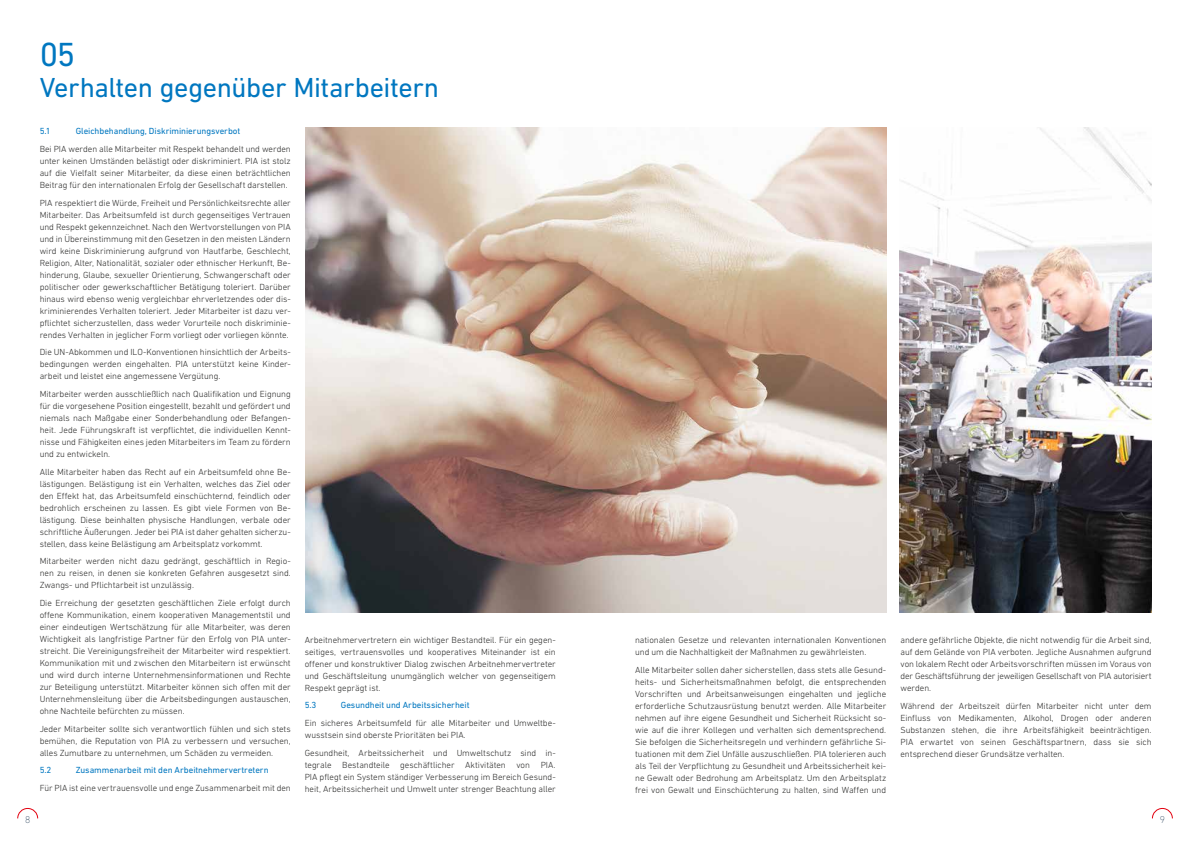
<style>
.page{position:relative;width:1191px;height:842px;background:#fff}
.page>*{position:absolute;margin:0;border:0;box-sizing:border-box;transform-origin:0 0}
.t1{font:34.1px "DIN Next LT Pro";color:#0077c0}
.t2{font:28px "DIN Next LT Pro";letter-spacing:-.015em;color:#0077c0}
.t3{font:200 10px "DIN Next LT Pro";color:#00203e}
.t4{font:300 9px/12px "DIN Next LT Pro";letter-spacing:-.005em;color:#282827;text-align:justify}
.t5{font:9px "DIN Next LT Pro";letter-spacing:-.005em;color:#0077c0}
</style>
<div class="page">
<img style="left:305px;top:128px;width:581px;height:484px">
<img style="left:900px;top:128px;width:251px;height:484px">
<svg style="left:17px;top:808px;width:22px;height:11px"></svg>
<svg style="left:1152px;top:808px;width:21px;height:11px"></svg>
<h1 class="t1" style="left:40px;top:34px;width:37px">05</h1>
<h2 class="t2" style="left:40px;top:71px;width:401px">Verhalten gegenüber Mitarbeitern</h2>
<p class="t5" style="left:40px;top:126px;width:13px">5.1</p>
<p class="t5" style="left:76px;top:126px;width:166px">Gleichbehandlung, Diskriminierungsverbot</p>
<p class="t4" style="left:40px;top:143px;width:252px">Bei PIA werden alle Mitarbeiter mit Respekt behandelt und werden unter keinen Umständen belästigt oder diskriminiert. PIA ist stolz auf die Vielfalt seiner Mitarbeiter, da diese einen beträchtlichen Beitrag für den internationalen Erfolg der Gesellschaft darstellen.</p>
<p class="t4" style="left:40px;top:196px;width:252px">PIA respektiert die Würde, Freiheit und Persönlichkeitsrechte aller Mitarbeiter. Das Arbeitsumfeld ist durch gegenseitiges Vertrauen und Respekt gekennzeichnet. Nach den Wertvorstellungen von PIA und in Übereinstimmung mit den Gesetzen in den meisten Ländern wird keine Diskriminierung aufgrund von Hautfarbe, Geschlecht, Religion, Alter, Nationalität, sozialer oder ethnischer Herkunft, Be&shy;hinderung, Glaube, sexueller Orientierung, Schwangerschaft oder politischer oder gewerkschaftlicher Betätigung toleriert. Darüber hinaus wird ebenso wenig vergleichbar ehrverletzendes oder dis&shy;kriminierendes Verhalten toleriert. Jeder Mitarbeiter ist dazu ver&shy;pflichtet sicherzustellen, dass weder Vorurteile noch diskriminie&shy;rendes Verhalten in jeglicher Form vorliegt oder vorliegen könnte.</p>
<p class="t4" style="left:40px;top:346px;width:252px">Die UN-Abkommen und ILO-Konventionen hinsichtlich der Arbeits&shy;bedingungen werden eingehalten. PIA unterstützt keine Kinder&shy;arbeit und leistet eine angemessene Vergütung.</p>
<p class="t4" style="left:40px;top:388px;width:252px">Mitarbeiter werden ausschließlich nach Qualifikation und Eignung für die vorgesehene Position eingestellt, bezahlt und gefördert und niemals nach Maßgabe einer Sonderbehandlung oder Befangen&shy;heit. Jede Führungskraft ist verpflichtet, die individuellen Kennt&shy;nisse und Fähigkeiten eines jeden Mitarbeiters im Team zu fördern und zu entwickeln.</p>
<p class="t4" style="left:40px;top:465px;width:252px">Alle Mitarbeiter haben das Recht auf ein Arbeitsumfeld ohne Be&shy;lästigungen. Belästigung ist ein Verhalten, welches das Ziel oder den Effekt hat, das Arbeitsumfeld einschüchternd, feindlich oder bedrohlich erscheinen zu lassen. Es gibt viele Formen von Be&shy;lästigung. Diese beinhalten physische Handlungen, verbale oder schriftliche Äußerungen. Jeder bei PIA ist daher gehalten sicherzu&shy;stellen, dass keine Belästigung am Arbeitsplatz vorkommt.</p>
<p class="t4" style="left:40px;top:555px;width:252px">Mitarbeiter werden nicht dazu gedrängt, geschäftlich in Regio&shy;nen zu reisen, in denen sie konkreten Gefahren ausgesetzt sind.<br>Zwangs- und Pflichtarbeit ist unzulässig.</p>
<p class="t4" style="left:40px;top:597px;width:252px">Die Erreichung der gesetzten geschäftlichen Ziele erfolgt durch offene Kommunikation, einem kooperativen Managementstil und einer eindeutigen Wertschätzung für alle Mitarbeiter, was deren Wichtigkeit als langfristige Partner für den Erfolg von PIA unter&shy;streicht. Die Vereinigungsfreiheit der Mitarbeiter wird respektiert.<br>Kommunikation mit und zwischen den Mitarbeitern ist erwünscht und wird durch interne Unternehmensinformationen und Rechte zur Beteiligung unterstützt. Mitarbeiter können sich offen mit der Unternehmensleitung über die Arbeitsbedingungen austauschen, ohne Nachteile befürchten zu müssen.</p>
<p class="t4" style="left:40px;top:722px;width:252px">Jeder Mitarbeiter sollte sich verantwortlich fühlen und sich stets bemühen, die Reputation von PIA zu verbessern und versuchen, alles Zumutbare zu unternehmen, um Schäden zu vermeiden.</p>
<p class="t5" style="left:40px;top:765px;width:13px">5.2</p>
<p class="t5" style="left:76px;top:765px;width:194px">Zusammenarbeit mit den Arbeitnehmervertretern</p>
<p class="t4" style="left:40px;top:782px;width:252px">Für PIA ist eine vertrauensvolle und enge Zusammenarbeit mit den</p>
<p class="t4" style="left:305px;top:633px;width:252px">Arbeitnehmervertretern ein wichtiger Bestandteil. Für ein gegen&shy;seitiges, vertrauensvolles und kooperatives Miteinander ist ein offener und konstruktiver Dialog zwischen Arbeitnehmervertreter und Geschäftsleitung unumgänglich welcher von gegenseitigem Respekt geprägt ist.</p>
<p class="t5" style="left:305px;top:700px;width:13px">5.3</p>
<p class="t5" style="left:341px;top:700px;width:130px">Gesundheit und Arbeitssicherheit</p>
<p class="t4" style="left:305px;top:717px;width:252px">Ein sicheres Arbeitsumfeld für alle Mitarbeiter und Umweltbe&shy;wusstsein sind oberste Prioritäten bei PIA.</p>
<p class="t4" style="left:305px;top:746px;width:252px">Gesundheit, Arbeitssicherheit und Umweltschutz sind in&shy;tegrale Bestandteile geschäftlicher Aktivitäten von PIA.<br>PIA pflegt ein System ständiger Verbesserung im Bereich Gesund&shy;heit, Arbeitssicherheit und Umwelt unter strenger Beachtung aller</p>
<p class="t4" style="left:635px;top:634px;width:252px">nationalen Gesetze und relevanten internationalen Konventionen und um die Nachhaltigkeit der Maßnahmen zu gewährleisten.</p>
<p class="t4" style="left:635px;top:663px;width:252px">Alle Mitarbeiter sollen daher sicherstellen, dass stets alle Gesund&shy;heits- und Sicherheitsmaßnahmen befolgt, die entsprechenden Vorschriften und Arbeitsanweisungen eingehalten und jegliche erforderliche Schutzausrüstung benutzt werden. Alle Mitarbeiter nehmen auf ihre eigene Gesundheit und Sicherheit Rücksicht so&shy;wie auf die ihrer Kollegen und verhalten sich dementsprechend.<br>Sie befolgen die Sicherheitsregeln und verhindern gefährliche Si&shy;tuationen mit dem Ziel Unfälle auszuschließen. PIA tolerieren auch als Teil der Verpflichtung zu Gesundheit und Arbeitssicherheit kei&shy;ne Gewalt oder Bedrohung am Arbeitsplatz. Um den Arbeitsplatz frei von Gewalt und Einschüchterung zu halten, sind Waffen und</p>
<p class="t4" style="left:900px;top:634px;width:252px">andere gefährliche Objekte, die nicht notwendig für die Arbeit sind, auf dem Gelände von PIA verboten. Jegliche Ausnahmen aufgrund von lokalem Recht oder Arbeitsvorschriften müssen im Voraus von der Geschäftsführung der jeweiligen Gesellschaft von PIA autorisiert werden.</p>
<p class="t4" style="left:900px;top:699px;width:252px">Während der Arbeitszeit dürfen Mitarbeiter nicht unter dem Einfluss von Medikamenten, Alkohol, Drogen oder anderen Substanzen stehen, die ihre Arbeitsfähigkeit beeinträchtigen.<br>PIA erwartet von seinen Geschäftspartnern, dass sie sich entsprechend dieser Grundsätze verhalten.</p>
<p class="t3" style="left:25px;top:813px;width:7px">8</p>
<p class="t3" style="left:1159px;top:813px;width:7px">9</p>
</div>
